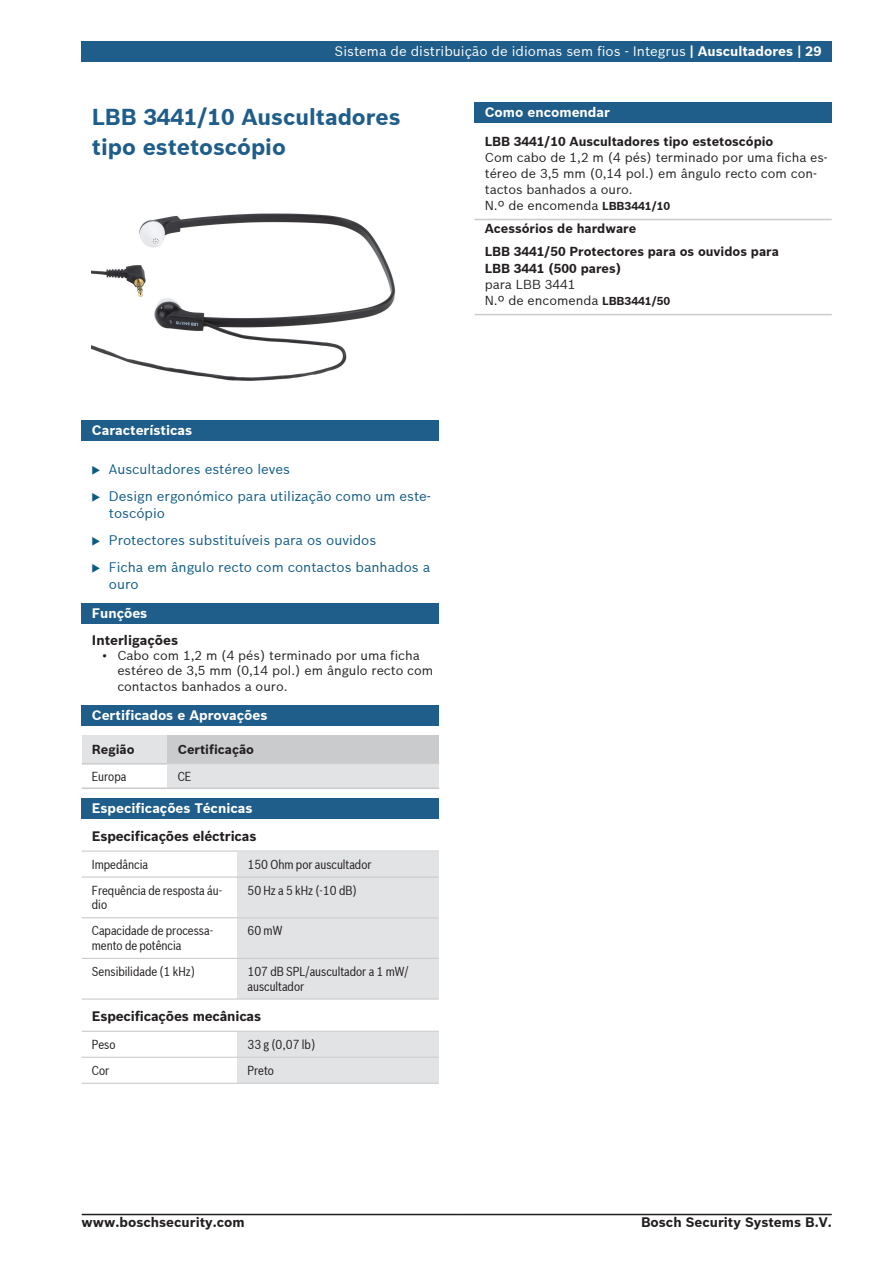
<style>
.page{position:relative;width:893px;height:1263px;background:#fff}
.page>*{position:absolute;margin:0;border:0;box-sizing:border-box;transform-origin:0 0}
.t1{font:700 22.5px/30.3px "Bosch Sans";color:#1f5d8a}
.t2{font:13.5px/17px "Bosch Sans";color:#0f5a84}
.t3{font:700 13.5px "Bosch Sans";color:#231f20}
.t4{font:700 13.5px "Bosch Sans";color:#fff}
.t5{font:13.5px "Bosch Sans";color:#fff}
.t6{font:12.75px/15.9px "Bosch Sans";color:#231f20}
.t7{font:12.75px/14.7px "Bosch Sans Cond";color:#231f20}
.t8{font:700 12.75px/22.2px "Bosch Sans";color:#231f20}
.s1{font-weight:700}
.s2{font-weight:700;font-size:11.25px}
</style>
<div class="page">
<img style="left:92px;top:213px;width:304px;height:168px">
<div style="left:82px;top:420px;width:357px;height:20px;background:#1f5d8a"></div>
<div style="left:82px;top:603px;width:357px;height:20px;background:#1f5d8a"></div>
<div style="left:82px;top:705px;width:357px;height:20px;background:#1f5d8a"></div>
<div style="left:82px;top:736px;width:86px;height:27px;background:#e2e3e5"></div>
<div style="left:168px;top:736px;width:271px;height:27px;background:#cacbcd"></div>
<div style="left:168px;top:764px;width:60px;height:23px;background:#e2e3e5"></div>
<div style="left:228px;top:764px;width:211px;height:23px;background:#e2e3e5"></div>
<hr style="left:82px;top:763px;width:86px;height:1px;background:#cacbcd">
<hr style="left:82px;top:787px;width:86px;height:2px;background:#cacbcd">
<hr style="left:167px;top:763px;width:61px;height:1px;background:#cacbcd">
<hr style="left:167px;top:787px;width:61px;height:2px;background:#cacbcd">
<hr style="left:228px;top:763px;width:211px;height:1px;background:#cacbcd">
<hr style="left:228px;top:787px;width:211px;height:2px;background:#cacbcd">
<div style="left:82px;top:798px;width:357px;height:21px;background:#1f5d8a"></div>
<div style="left:237px;top:852px;width:202px;height:24px;background:#e2e3e5"></div>
<div style="left:237px;top:878px;width:202px;height:39px;background:#e2e3e5"></div>
<div style="left:237px;top:918px;width:202px;height:40px;background:#e2e3e5"></div>
<div style="left:237px;top:959px;width:202px;height:39px;background:#e2e3e5"></div>
<hr style="left:82px;top:850px;width:155px;height:2px;background:#cacbcd">
<hr style="left:82px;top:876px;width:155px;height:2px;background:#cacbcd">
<hr style="left:237px;top:850px;width:202px;height:2px;background:#cacbcd">
<hr style="left:237px;top:876px;width:202px;height:2px;background:#cacbcd">
<hr style="left:82px;top:917px;width:155px;height:1px;background:#cacbcd">
<hr style="left:237px;top:917px;width:202px;height:1px;background:#cacbcd">
<hr style="left:82px;top:958px;width:155px;height:1px;background:#cacbcd">
<hr style="left:237px;top:958px;width:202px;height:1px;background:#cacbcd">
<hr style="left:82px;top:998px;width:155px;height:2px;background:#cacbcd">
<hr style="left:237px;top:998px;width:202px;height:2px;background:#cacbcd">
<div style="left:237px;top:1032px;width:202px;height:25px;background:#e2e3e5"></div>
<div style="left:237px;top:1058px;width:202px;height:25px;background:#e2e3e5"></div>
<hr style="left:82px;top:1031px;width:155px;height:1px;background:#cacbcd">
<hr style="left:82px;top:1057px;width:155px;height:1px;background:#cacbcd">
<hr style="left:237px;top:1031px;width:202px;height:1px;background:#cacbcd">
<hr style="left:237px;top:1057px;width:202px;height:1px;background:#cacbcd">
<hr style="left:82px;top:1083px;width:155px;height:1px;background:#cacbcd">
<hr style="left:237px;top:1083px;width:202px;height:1px;background:#cacbcd">
<div style="left:475px;top:102px;width:357px;height:20px;background:#1f5d8a"></div>
<hr style="left:475px;top:219px;width:357px;height:1px;background:#cacbcd">
<hr style="left:475px;top:314px;width:357px;height:1px;background:#cacbcd">
<div style="left:82px;top:41px;width:750px;height:20px;background:#1f5d8a"></div>
<hr style="left:82px;top:1214px;width:375px;height:1px;background:#231f20">
<hr style="left:457px;top:1214px;width:375px;height:1px;background:#231f20">
<p class="t5" style="left:335px;top:43px;width:488px">Sistema de distribuição de idiomas sem fios - Integrus <span class="s1">| Auscultadores | 29</span></p>
<h1 class="t1" style="left:92px;top:102px;width:310px">LBB 3441/10 Auscultadores tipo estetoscópio</h1>
<p class="t4" style="left:92px;top:422px;width:102px">Características</p>
<p class="t2" style="left:91px;top:461px;width:200px">◆ Auscultadores estéreo leves</p>
<p class="t2" style="left:109px;top:488px;width:324px;text-indent:-17px">◆ Design ergonómico para utilização como um este&shy;toscópio</p>
<p class="t2" style="left:91px;top:532px;width:286px">◆ Protectores substituíveis para os ouvidos</p>
<p class="t2" style="left:109px;top:559px;width:323px;text-indent:-17px">◆ Ficha em ângulo recto com contactos banhados a ouro</p>
<p class="t4" style="left:92px;top:605px;width:57px">Funções</p>
<p class="t3" style="left:92px;top:632px;width:88px">Interligações</p>
<p class="t6" style="left:117px;top:647px;width:317px;text-indent:-15px">• Cabo com 1,2 m (4 pés) terminado por uma ficha estéreo de 3,5 mm (0,14 pol.) em ângulo recto com contactos banhados a ouro.</p>
<p class="t4" style="left:92px;top:707px;width:177px">Certificados e Aprovações</p>
<p class="t8" style="left:92px;top:738px;width:44px">Região</p>
<p class="t8" style="left:178px;top:738px;width:78px">Certificação</p>
<p class="t7" style="left:92px;top:769px;width:36px">Europa</p>
<p class="t7" style="left:178px;top:769px;width:15px">CE</p>
<p class="t4" style="left:92px;top:800px;width:162px">Especificações Técnicas</p>
<p class="t3" style="left:92px;top:825px;width:166px">Especificações eléctricas</p>
<p class="t7" style="left:92px;top:857px;width:58px">Impedância</p>
<p class="t7" style="left:247px;top:857px;width:126px">150 Ohm por auscultador</p>
<p class="t7" style="left:92px;top:883px;width:132px">Frequência de resposta áu&shy;dio</p>
<p class="t7" style="left:247px;top:883px;width:111px">50 Hz a 5 kHz (-10 dB)</p>
<p class="t7" style="left:92px;top:923px;width:123px">Capacidade de processa&shy;mento de potência</p>
<p class="t7" style="left:247px;top:923px;width:36px">60 mW</p>
<p class="t7" style="left:92px;top:964px;width:105px">Sensibilidade (1 kHz)</p>
<p class="t7" style="left:247px;top:964px;width:163px">107 dB SPL/auscultador a 1 mW/ auscultador</p>
<p class="t3" style="left:92px;top:1006px;width:171px">Especificações mecânicas</p>
<p class="t7" style="left:92px;top:1037px;width:25px">Peso</p>
<p class="t7" style="left:247px;top:1037px;width:70px">33 g (0,07 lb)</p>
<p class="t7" style="left:92px;top:1063px;width:19px">Cor</p>
<p class="t7" style="left:247px;top:1063px;width:28px">Preto</p>
<p class="t4" style="left:485px;top:104px;width:127px">Como encomendar</p>
<p class="t8" style="left:485px;top:130px;width:290px">LBB 3441/10 Auscultadores tipo estetoscópio</p>
<p class="t6" style="left:485px;top:150px;width:345px">Com cabo de 1,2 m (4 pés) terminado por uma ficha es&shy;téreo de 3,5 mm (0,14 pol.) em ângulo recto com con&shy;tactos banhados a ouro.<br>N.º de encomenda <span class="s2">LBB3441/10</span></p>
<p class="t8" style="left:485px;top:218px;width:296px">Acessórios de hardware<br>LBB 3441/50 Protectores para os ouvidos para</p>
<p class="t8" style="left:485px;top:257px;width:138px">LBB 3441 (500 pares)</p>
<p class="t6" style="left:485px;top:277px;width:187px">para LBB 3441<br>N.º de encomenda <span class="s2">LBB3441/50</span></p>
<p class="t3" style="left:82px;top:1213px;width:165px">www.boschsecurity.com</p>
<p class="t3" style="left:641px;top:1213px;width:192px">Bosch Security Systems B.V.</p>
</div>
